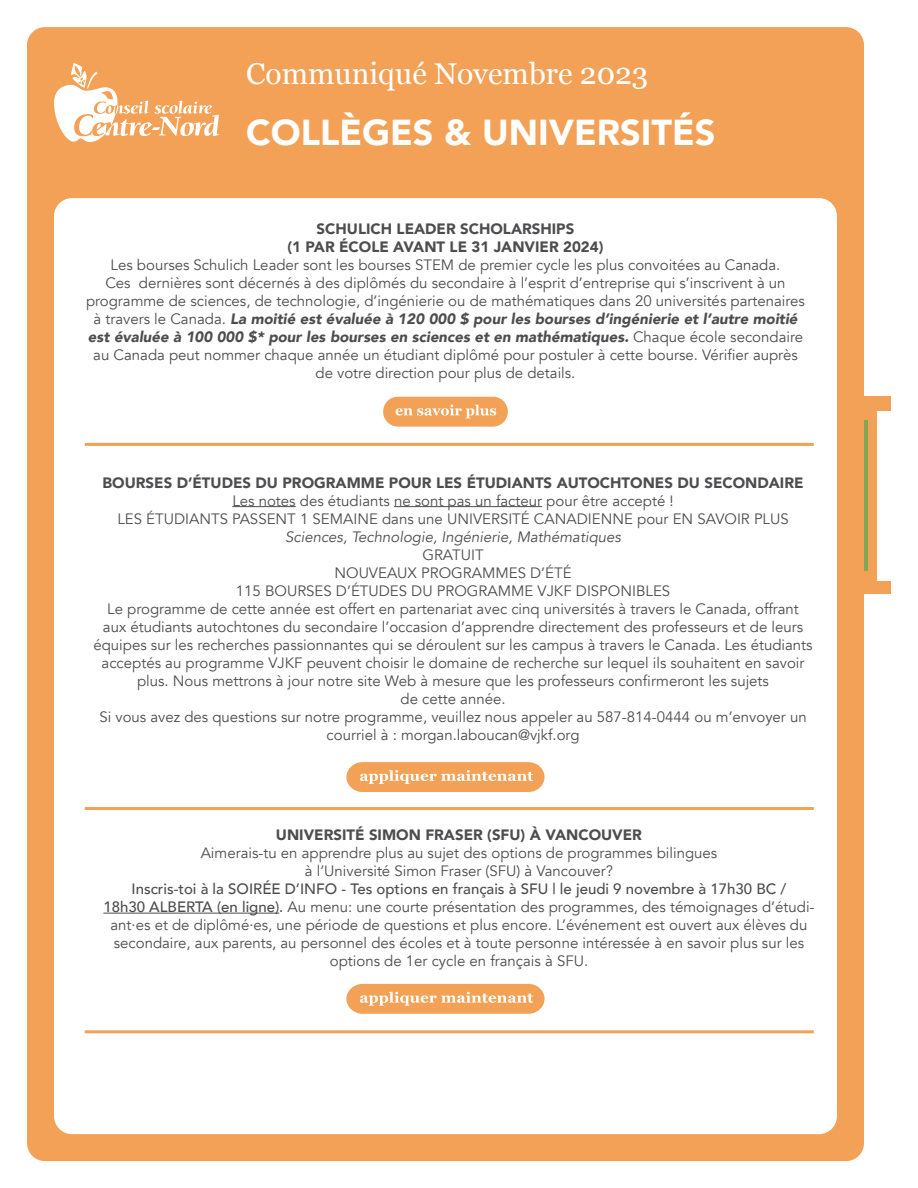
<style>
.page{position:relative;width:918px;height:1188px;background:#fff}
.page>*{position:absolute;margin:0;border:0;box-sizing:border-box;transform-origin:0 0}
.t1{font:900 36px "Avenir";color:#fff}
.t2{font:30px "Georgia";color:#fff}
.t3{font:15px/18px "Avenir";color:#4d4d4f;text-align:center}
.t4{font:900 15px/18px "Avenir";color:#4d4d4f;text-align:center}
.t5{font:italic 15px "Avenir";color:#4d4d4f}
.s1{font-weight:900;font-style:italic}
.s2{font-weight:500}
</style>
<div class="page">
<div style="left:837px;top:396px;width:54px;height:15px;background:#f3a156"></div>
<div style="left:854px;top:407px;width:22px;height:177px;background:#f3a156"></div>
<div style="left:837px;top:582px;width:54px;height:12px;background:#f3a156"></div>
<div style="left:837px;top:420px;width:30px;height:151px;background:#82a856"></div>
<div style="left:27px;top:27px;width:837px;height:1134px;background:#f3a156;border-radius:18px"></div>
<div style="left:54px;top:198px;width:783px;height:936px;background:#fff;border-radius:18px"></div>
<svg style="left:54px;top:63px;width:165px;height:79px"></svg>
<hr style="left:85px;top:443px;width:729px;height:3px;background:#f3a156">
<svg style="left:383px;top:397px;width:125px;height:30px;background:#f4b071"></svg>
<hr style="left:232px;top:506px;width:64px;height:1px;background:#4d4d4f">
<hr style="left:394px;top:506px;width:148px;height:1px;background:#4d4d4f">
<hr style="left:103px;top:913px;width:176px;height:1px;background:#4d4d4f">
<svg style="left:346px;top:762px;width:199px;height:30px;background:#f4af71"></svg>
<svg style="left:346px;top:984px;width:199px;height:30px;background:#f4b071"></svg>
<hr style="left:85px;top:807px;width:729px;height:3px;background:#f3a156">
<hr style="left:85px;top:1030px;width:729px;height:3px;background:#f3a156">
<h2 class="t2" style="left:246px;top:51px;width:404px">Communiqué Novembre 2023</h2>
<h1 class="t1" style="left:246px;top:102px;width:471px">COLLÈGES &amp; UNIVERSITÉS</h1>
<p class="t4" style="left:288px;top:219px;width:317px">SCHULICH LEADER SCHOLARSHIPS<br>(1 PAR ÉCOLE AVANT LE 31 JANVIER 2024)</p>
<p class="t3" style="left:86px;top:256px;width:720px">Les bourses Schulich Leader sont les bourses STEM de premier cycle les plus convoitées au Canada.<br>Ces dernières sont décernés à des diplômés du secondaire à l’esprit d’entreprise qui s’inscrivent à un programme de sciences, de technologie, d’ingénierie ou de mathématiques dans 20 universités partenaires à travers le Canada. <span class="s1">La moitié est évaluée à 120 000 $ pour les bourses d’ingénierie et l’autre moitié est évaluée à 100 000 $* pour les bourses en sciences et en mathématiques.</span> Chaque école secondaire au Canada peut nommer chaque année un étudiant diplômé pour postuler à cette bourse. Vérifier auprès de votre direction pour plus de details.</p>
<p class="t4" style="left:103px;top:473px;width:702px">BOURSES D’ÉTUDES DU PROGRAMME POUR LES ÉTUDIANTS AUTOCHTONES DU SECONDAIRE</p>
<p class="t3" style="left:117px;top:492px;width:673px">Les notes des étudiants ne sont pas un facteur pour être accepté !<br>LES ÉTUDIANTS PASSENT 1 SEMAINE dans une UNIVERSITÉ CANADIENNE pour EN SAVOIR PLUS</p>
<p class="t5" style="left:285px;top:527px;width:337px">Sciences, Technologie, Ingénierie, Mathématiques</p>
<p class="t3" style="left:93px;top:546px;width:721px">GRATUIT<br>NOUVEAUX PROGRAMMES D’ÉTÉ<br>115 BOURSES D’ÉTUDES DU PROGRAMME VJKF DISPONIBLES<br>Le programme de cette année est offert en partenariat avec cinq universités à travers le Canada, offrant<br>aux étudiants autochtones du secondaire l’occasion d’apprendre directement des professeurs et de leurs équipes sur les recherches passionnantes qui se déroulent sur les campus à travers le Canada. Les étudiants acceptés au programme VJKF peuvent choisir le domaine de recherche sur lequel ils souhaitent en savoir plus. Nous mettrons à jour notre site Web à mesure que les professeurs confirmeront les sujets<br>de cette année.<br>Si vous avez des questions sur notre programme, veuillez nous appeler au 587-814-0444 ou m’envoyer un courriel à : morgan.laboucan@vjkf.org</p>
<p class="t4" style="left:276px;top:825px;width:368px">UNIVERSITÉ SIMON FRASER (SFU) À VANCOUVER</p>
<p class="t3" style="left:201px;top:844px;width:518px">Aimerais-tu en apprendre plus au sujet des options de programmes bilingues à l’Université Simon Fraser (SFU) à Vancouver?</p>
<p class="t3" style="left:103px;top:880px;width:713px"><span class="s2">Inscris-toi à la SOIRÉE D’INFO - Tes options en français à SFU | le jeudi 9 novembre à 17h30 BC /<br>18h30 ALBERTA (en ligne).</span> Au menu: une courte présentation des programmes, des témoignages d’étudi&shy;ant·es et de diplômé·es, une période de questions et plus encore. L’événement est ouvert aux élèves du secondaire, aux parents, au personnel des écoles et à toute personne intéressée à en savoir plus sur les options de 1er cycle en français à SFU.</p>
</div>
